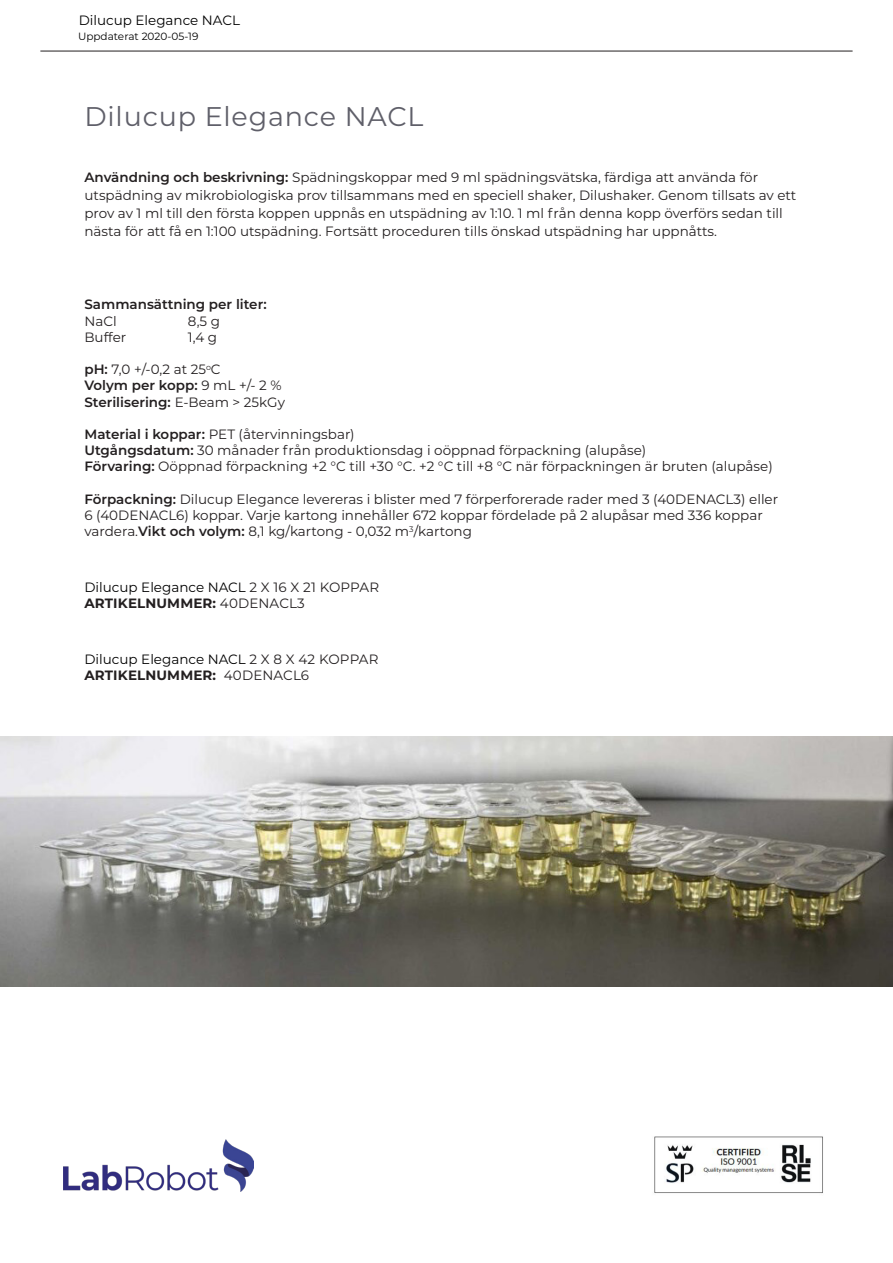
<style>
.page{position:relative;width:893px;height:1263px;background:#fff}
.page>*{position:absolute;margin:0;border:0;box-sizing:border-box;transform-origin:0 0}
.Triolab_rubrik{font:27px "Montserrat";letter-spacing:.03em;color:#5f5f69}
.Triolab_brödtext{font:13.5px/18px "Montserrat";color:#231f20}
.Triolab_brödtext-2{font:13.5px "Montserrat";color:#000}
.Triolab_brödtext-3{font:600 13.5px "Montserrat";color:#231f20}
.t1{font:700 13.5px "Montserrat";letter-spacing:.01em;color:#231f20}
.t2{font:10.5px "Montserrat";color:#000}
.s1{font-weight:600}
.s2{font-weight:400}
.s3{color:#231f20}
</style>
<div class="page">
<hr style="left:40px;top:51px;width:813px;height:1px;background:#231f20">
<img style="left:64px;top:1140px;width:190px;height:51px">
<img style="left:0;top:736px;width:893px;height:250px">
<img style="left:654px;top:1136px;width:169px;height:58px">
<p class="Triolab_brödtext-2" style="left:79px;top:11px;width:163px">Dilucup Elegance NACL</p>
<p class="t2" style="left:78px;top:29px;width:122px">Uppdaterat 2020-05-19</p>
<p class="Triolab_rubrik" style="left:84px;top:98px;width:341px">Dilucup Elegance NACL</p>
<p class="Triolab_brödtext" style="left:84px;top:168px;width:713px"><span class="s1">Användning och beskrivning:</span> Spädningskoppar med 9 ml spädningsvätska, färdiga att använda för utspädning av mikrobiologiska prov tillsammans med en speciell shaker, Dilushaker. Genom tillsats av ett prov av 1 ml till den första koppen uppnås en utspädning av 1:10. 1 ml från denna kopp överförs sedan till nästa för att få en 1:100 utspädning. Fortsätt proceduren tills önskad utspädning har uppnåtts.</p>
<p class="Triolab_brödtext-3" style="left:84px;top:295px;width:184px">Sammansättning per liter:</p>
<p class="Triolab_brödtext" style="left:84px;top:311px;width:34px">NaCl</p>
<p class="Triolab_brödtext" style="left:188px;top:311px;width:34px">8,5 g</p>
<p class="Triolab_brödtext" style="left:84px;top:328px;width:43px">Buffer</p>
<p class="Triolab_brödtext" style="left:188px;top:328px;width:31px">1,4 g</p>
<p class="Triolab_brödtext" style="left:84px;top:361px;width:199px;line-height:16.2px"><span class="s1">pH:</span> 7,0 +/-0,2 at 25<sup>o</sup>C<br><span class="s1">Volym per kopp:</span> 9 mL +/- 2 %</p>
<p class="Triolab_brödtext-3" style="left:84px;top:392px;width:202px">Sterilisering: <span class="s2">E-Beam &gt; 25kGy</span></p>
<p class="Triolab_brödtext" style="left:84px;top:425px;width:272px"><span class="s1">Material i koppar:</span> PET (återvinningsbar)</p>
<p class="Triolab_brödtext" style="left:84px;top:441px;width:563px"><span class="s1">Utgångsdatum:</span> 30 månader från produktionsdag i oöppnad förpackning (alupåse)</p>
<p class="Triolab_brödtext" style="left:84px;top:457px;width:690px"><span class="s1">Förvaring:</span> Oöppnad förpackning +2 °C till +30 °C. +2 °C till +8 °C när förpackningen är bruten (alupåse)</p>
<p class="Triolab_brödtext" style="left:84px;top:490px;width:695px;line-height:16.2px"><span class="s1">Förpackning:</span> Dilucup Elegance levereras i blister med 7 förperforerade rader med 3 (40DENACL3) eller<br>6 (40DENACL6) koppar. Varje kartong innehåller 672 koppar fördelade på 2 alupåsar med 336 koppar vardera.<span class="s1">Vikt och volym:</span> 8,1 kg/kartong - 0,032 m<sup>3</sup>/kartong</p>
<p class="Triolab_brödtext-2" style="left:84px;top:578px;width:296px">Dilucup Elegance NACL <span class="s3">2 X 16 X 21 KOPPAR</span></p>
<p class="t1" style="left:84px;top:593px;width:222px">ARTIKELNUMMER: <span class="s2">40DENACL3</span></p>
<p class="Triolab_brödtext-2" style="left:84px;top:650px;width:296px">Dilucup Elegance NACL <span class="s3">2 X 8 X 42 KOPPAR</span></p>
<p class="t1" style="left:84px;top:665px;width:226px">ARTIKELNUMMER: <span class="s2">40DENACL6</span></p>
</div>
